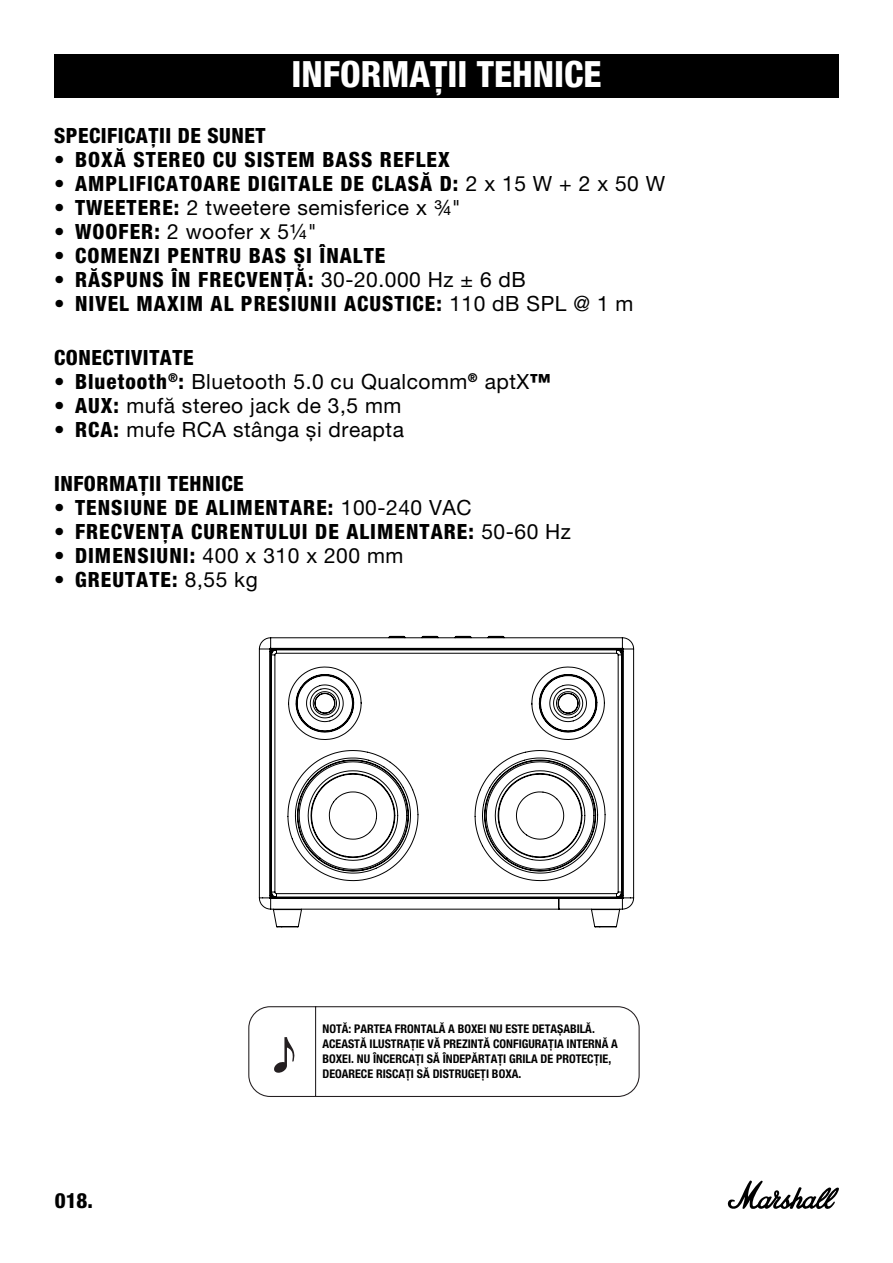
<style>
.page{position:relative;width:893px;height:1263px;background:#fff}
.page>*{position:absolute;margin:0;border:0;box-sizing:border-box;transform-origin:0 0}
.t1{font:800 condensed 36px "Helvetica Neue LT Com";color:#fff}
.t2{font:800 condensed 21px "Helvetica Neue LT Pro";letter-spacing:.05em;color:#000}
.t3{font:21px "Helvetica Neue LT Pro";letter-spacing:.025em;color:#000}
.t4{font:800 condensed 21px "Helvetica Neue LT Pro";letter-spacing:.025em;color:#000}
.t5{font:800 condensed 21px "Helvetica Neue LT Std";color:#000}
.t6{font:700 condensed 12px/15px "Helvetica Neue LT Pro";color:#000}
.s1{font-weight:400;font-stretch:normal}
.s2{font-weight:800;font-stretch:condensed}
</style>
<div class="page">
<svg style="left:727px;top:1180px;width:112px;height:29px"></svg>
<div style="left:54px;top:54px;width:785px;height:44px;background:#000"></div>
<svg style="left:248px;top:1006px;width:392px;height:91px"></svg>
<svg style="left:258px;top:635px;width:377px;height:293px"></svg>
<h1 class="t1" style="left:291px;top:52px;width:311px">INFORMAȚII TEHNICE</h1>
<p class="t4" style="left:54px;top:122px;width:213px">SPECIFICAȚII DE SUNET</p>
<p class="t2" style="left:54px;top:146px;width:397px">• BOXĂ STEREO CU SISTEM BASS REFLEX</p>
<p class="t2" style="left:54px;top:170px;width:613px">• AMPLIFICATOARE DIGITALE DE CLASĂ D: <span class="s1">2 x 15 W + 2 x 50 W</span></p>
<p class="t3" style="left:54px;top:195px;width:408px"><span class="s2">• TWEETERE:</span> 2 tweetere semisferice x ¾"</p>
<p class="t3" style="left:54px;top:219px;width:264px"><span class="s2">• WOOFER:</span> 2 woofer x 5¼"</p>
<p class="t2" style="left:54px;top:242px;width:333px">• COMENZI PENTRU BAS ȘI ÎNALTE</p>
<p class="t2" style="left:54px;top:266px;width:473px">• RĂSPUNS ÎN FRECVENȚĂ: <span class="s1">30-20.000 Hz ± 6 dB</span></p>
<p class="t2" style="left:54px;top:290px;width:581px">• NIVEL MAXIM AL PRESIUNII ACUSTICE: <span class="s1">110 dB SPL @ 1 m</span></p>
<p class="t4" style="left:54px;top:344px;width:141px">CONECTIVITATE</p>
<p class="t3" style="left:54px;top:369px;width:498px"><span class="s2">• Bluetooth</span><sup>®</sup><span class="s2">:</span> Bluetooth 5.0 cu Qualcomm<sup>®</sup> aptX<span class="s2">™</span></p>
<p class="t3" style="left:54px;top:393px;width:349px"><span class="s2">• AUX:</span> mufă stereo jack de 3,5 mm</p>
<p class="t3" style="left:54px;top:417px;width:352px"><span class="s2">• RCA:</span> mufe RCA stânga și dreapta</p>
<p class="t4" style="left:54px;top:470px;width:191px">INFORMAȚII TEHNICE</p>
<p class="t2" style="left:54px;top:494px;width:419px">• TENSIUNE DE ALIMENTARE: <span class="s1">100-240 VAC</span></p>
<p class="t2" style="left:54px;top:518px;width:518px">• FRECVENȚA CURENTULUI DE ALIMENTARE: <span class="s1">50-60 Hz</span></p>
<p class="t3" style="left:54px;top:543px;width:351px"><span class="s2">• DIMENSIUNI:</span> 400 x 310 x 200 mm</p>
<p class="t2" style="left:54px;top:566px;width:205px">• GREUTATE: <span class="s1">8,55 kg</span></p>
<p class="t5" style="left:55px;top:1187px;width:40px">018.</p>
<p class="t6" style="left:322px;top:1021px;width:297px">NOTĂ: PARTEA FRONTALĂ A BOXEI NU ESTE DETAȘABILĂ.<br>ACEASTĂ ILUSTRAȚIE VĂ PREZINTĂ CONFIGURAȚIA INTERNĂ A BOXEI. NU ÎNCERCAȚI SĂ ÎNDEPĂRTAȚI GRILA DE PROTECȚIE, DEOARECE RISCAȚI SĂ DISTRUGEȚI BOXA.</p>
</div>
